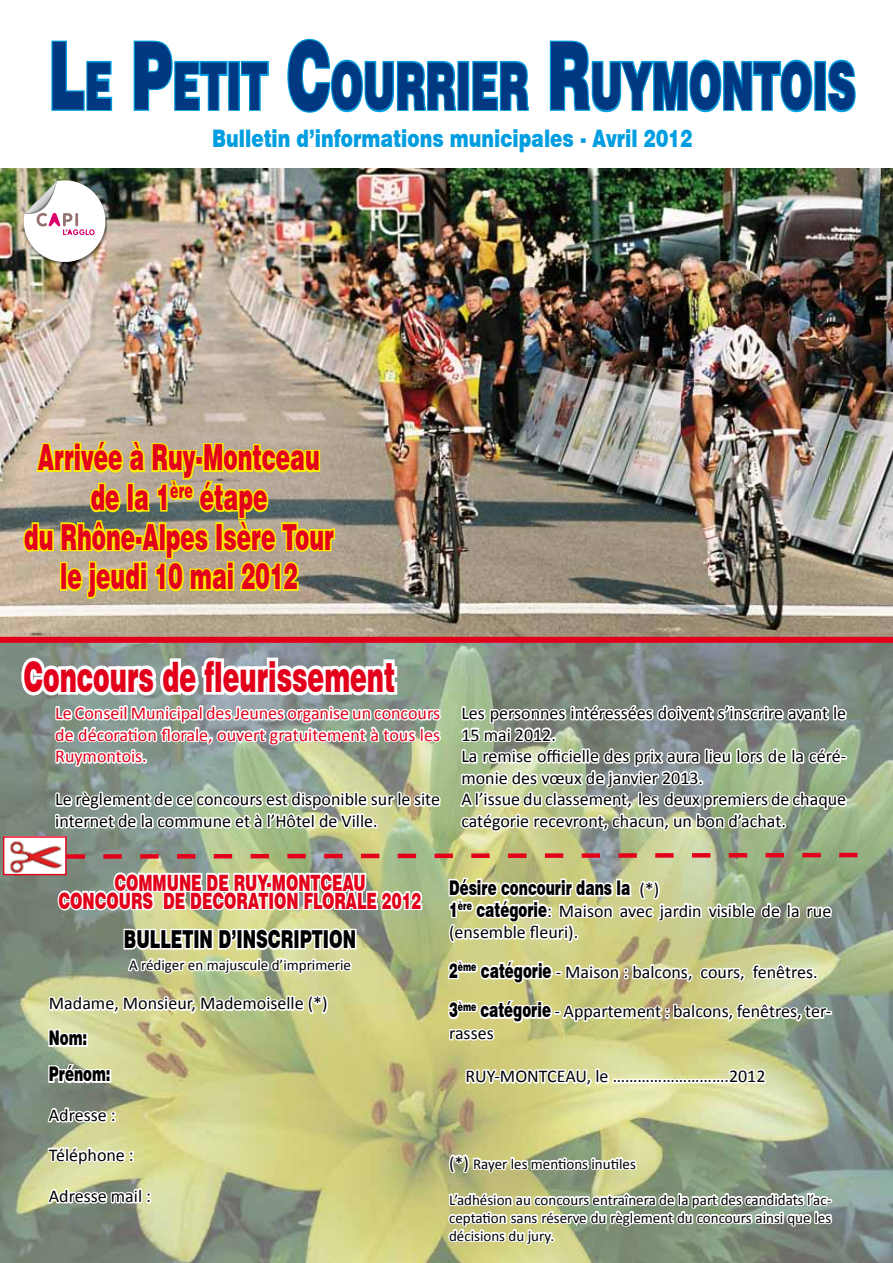
<style>
.page{position:relative;width:893px;height:1263px;background:#fff}
.page>*{position:absolute;margin:0;border:0;box-sizing:border-box;transform-origin:0 0}
.t1{font:900 66px "Swiss 721 BT";color:#003882;scale:.6 1}
.t2{font:900 42px "Swiss 721 BT";color:#e2001a;scale:.6 1}
.t3{font:900 36px/39.6px "Swiss 721 BT";color:#e2001a;text-align:center;scale:.6 1}
.t4{font:900 24.75px "Swiss 721 BT";color:#000;scale:.67 1}
.t5{font:900 24.15px "Swiss 721 BT";color:#009ee0;scale:.77 1}
.t6{font:900 22.5px/18px "Swiss 721 BT";color:#e2001a;text-align:center;scale:.67 1}
.t7{font:900 20.25px/36px "Swiss 721 BT";color:#000;scale:.67 1}
.t8{font:18px/21.6px "Calibri";color:#000}
.t9{font:18px/21.6px "Calibri";color:#e2001a;text-align:justify}
.t10{font:15px/18px "Calibri";color:#000;text-align:justify}
.s1{font-size:94.2px}
.s2{font-family:"Calibri";font-weight:400;font-size:18px}
.s3{font-family:"Swiss 721 BT";font-weight:900;font-size:20.25px}
.s4{font-size:18px}
</style>
<div class="page">
<svg style="left:51px;top:40px;width:62px;height:71px"></svg>
<svg style="left:133px;top:40px;width:96px;height:71px"></svg>
<div style="left:228px;top:61px;width:12px;height:50px;border:2px solid #009ee0"></div>
<svg style="left:240px;top:60px;width:29px;height:51px"></svg>
<svg style="left:287px;top:38px;width:170px;height:75px"></svg>
<div style="left:457px;top:61px;width:12px;height:50px;border:2px solid #009ee0"></div>
<svg style="left:472px;top:60px;width:57px;height:51px"></svg>
<svg style="left:549px;top:40px;width:264px;height:73px"></svg>
<div style="left:814px;top:61px;width:12px;height:50px;border:2px solid #009ee0"></div>
<svg style="left:827px;top:59px;width:29px;height:54px"></svg>
<img style="left:0;top:169px;width:893px;height:468px">
<svg style="left:21px;top:402px;width:316px;height:198px;background:#c4b76a"></svg>
<img style="left:22px;top:179px;width:85px;height:87px">
<img style="left:0;top:643px;width:893px;height:620px">
<img style="left:17px;top:653px;width:845px;height:607px">
<img style="left:5px;top:838px;width:60px;height:35px">
<div style="left:3px;top:836px;width:64px;height:39px;border:1px solid #e2001a"></div>
<div style="left:0;top:637px;width:893px;height:6px;background:#e2001a"></div>
<h1 class="t1" style="left:49px;top:46px;width:1347px"><span class="s1">L</span>E <span class="s1">P</span>ETIT <span class="s1">C</span>OURRIER <span class="s1">R</span>UYMONTOIS</h1>
<h3 class="t5" style="left:212px;top:124px;width:625px">Bulletin d’informations municipales - Avril 2012</h3>
<h3 class="t3" style="left:24px;top:438px;width:518px">Arrivée à Ruy-Montceau de la 1<sup>ère</sup> étape<br>du Rhône-Alpes Isère Tour le jeudi 10 mai 2012</h3>
<h2 class="t2" style="left:23px;top:651px;width:621px">Concours de fleurissement</h2>
<p class="t9" style="left:55px;top:701px;width:386px">Le Conseil Municipal des Jeunes organise un concours de décoration florale, ouvert gratuitement à tous les Ruymontois.</p>
<p class="t8" style="left:55px;top:788px;width:386px">Le règlement de ce concours est disponible sur le site internet de la commune et à l’Hôtel de Ville.</p>
<p class="t8" style="left:461px;top:701px;width:386px">Les personnes intéressées doivent s’inscrire avant le 15 mai 2012.<br>La remise officielle des prix aura lieu lors de la céré&shy;monie des vœux de janvier 2013.<br>A l’issue du classement, les deux premiers de chaque catégorie recevront, chacun, un bon d’achat.</p>
<p class="t6" style="left:59px;top:873px;width:543px">COMMUNE DE RUY-MONTCEAU<br>CONCOURS DE DECORATION FLORALE 2012</p>
<h3 class="t4" style="left:124px;top:924px;width:348px">BULLETIN D’INSCRIPTION</h3>
<p class="t10" style="left:129px;top:955px;width:223px">A rédiger en majuscule d’imprimerie</p>
<p class="t8" style="left:49px;top:992px;width:280px">Madame, Monsieur, Mademoiselle (*)</p>
<p class="t7" style="left:49px;top:1020px;width:94px">Nom:<br>Prénom:</p>
<p class="t8" style="left:49px;top:1103px;width:68px">Adresse :</p>
<p class="t8" style="left:49px;top:1143px;width:86px">Téléphone :</p>
<p class="t8" style="left:49px;top:1184px;width:104px">Adresse mail :</p>
<p class="t7" style="left:449px;top:869px;width:315px">Désire concourir dans la <span class="s2">(*)</span></p>
<p class="t8" style="left:449px;top:899px;width:384px"><span class="s3">1</span><sup>ère</sup> <span class="s3">catégorie</span>: Maison avec jardin visible de la rue (ensemble fleuri).</p>
<p class="t8" style="left:449px;top:951px;width:384px;line-height:39.6px"><span class="s3">2</span><sup>ème</sup> <span class="s3">catégorie</span> - Maison : balcons, cours, fenêtres.<br><span class="s3">3</span><sup>ème</sup> <span class="s3">catégorie</span> - Appartement : balcons, fenêtres, ter-</p>
<p class="t8" style="left:449px;top:1021px;width:46px">rasses</p>
<p class="t8" style="left:465px;top:1064px;width:302px">RUY-MONTCEAU, le ……………………….2012</p>
<p class="t10" style="left:449px;top:1154px;width:188px"><span class="s4">(*)</span> Rayer les mentions inutiles</p>
<p class="t10" style="left:449px;top:1190px;width:384px">L’adhésion au concours entraînera de la part des candidats l’ac&shy;ceptation sans réserve du règlement du concours ainsi que les décisions du jury.</p>
</div>
